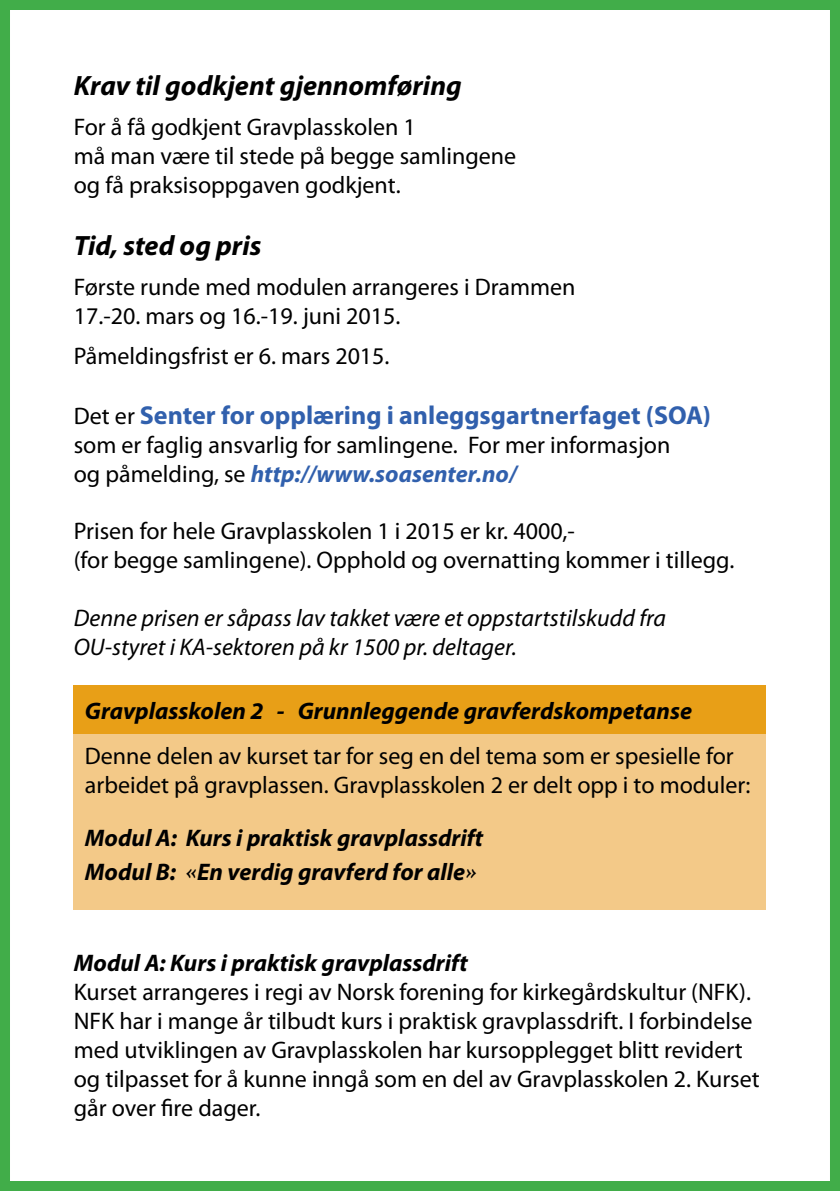
<style>
.page{position:relative;width:840px;height:1191px;background:#fff}
.page>*{position:absolute;margin:0;border:0;box-sizing:border-box;transform-origin:0 0}
.t1{font:italic 700 28px "Myriad Pro";color:#000}
.t2{font:700 26px "Myriad Pro";color:#3160ad}
.t3{font:24px/28.8px "Myriad Pro";color:#000}
.t4{font:italic 700 24px/34.4px "Myriad Pro";color:#000}
.t5{font:italic 24px/28.8px "Myriad Pro";color:#000}
.s1{font-weight:400;font-size:24px;color:#000}
.s2{font-weight:700;font-style:italic;color:#3160ad}
.s3{font-family:"Adobe Jenson Pro"}
</style>
<div class="page">
<div style="left:0;top:0;width:839px;height:1191px;border:10px solid #41ad49"></div>
<div style="left:74px;top:691px;width:691px;height:219px;background:#f3c988"></div>
<div style="left:74px;top:685px;width:691px;height:49px;background:#e89f17"></div>
<p class="t1" style="left:74px;top:67px;width:389px">Krav til godkjent gjennomføring</p>
<p class="t3" style="left:74px;top:112px;width:444px">For å få godkjent Gravplasskolen 1<br>må man være til stede på begge samlingene og få praksisoppgaven godkjent.</p>
<p class="t1" style="left:74px;top:227px;width:189px">Tid, sted og pris</p>
<p class="t3" style="left:74px;top:272px;width:503px">Første runde med modulen arrangeres i Drammen<br>17.-20. mars og 16.-19. juni 2015.</p>
<p class="t3" style="left:74px;top:341px;width:317px">Påmeldingsfrist er 6. mars 2015.</p>
<p class="t2" style="left:74px;top:398px;width:638px"><span class="s1">Det er</span> Senter for opplæring i anleggsgartnerfaget (SOA)</p>
<p class="t3" style="left:74px;top:430px;width:597px">som er faglig ansvarlig for samlingene. For mer informasjon og påmelding, se <span class="s2">http://www.soasenter.no/</span></p>
<p class="t3" style="left:74px;top:516px;width:661px">Prisen for hele Gravplasskolen 1 i 2015 er kr. 4000,-<br>(for begge samlingene). Opphold og overnatting kommer i tillegg.</p>
<p class="t5" style="left:74px;top:603px;width:593px">Denne prisen er såpass lav takket være et oppstartstilskudd fra<br>OU-styret i KA-sektoren på kr 1500 pr. deltager.</p>
<p class="t4" style="left:85px;top:693px;width:608px">Gravplasskolen 2 - Grunnleggende gravferdskompetanse</p>
<p class="t3" style="left:85px;top:741px;width:666px">Denne delen av kurset tar for seg en del tema som er spesielle for arbeidet på gravplassen. Gravplasskolen 2 er delt opp i to moduler:</p>
<p class="t4" style="left:85px;top:819px;width:399px">Modul A: Kurs i praktisk gravplassdrift<br>Modul B: <span class="s3">«</span>En verdig gravferd for alle<span class="s3">»</span></p>
<p class="t4" style="left:74px;top:945px;width:395px">Modul A: Kurs i praktisk gravplassdrift</p>
<p class="t3" style="left:74px;top:977px;width:687px">Kurset arrangeres i regi av Norsk forening for kirkegårdskultur (NFK).<br>NFK har i mange år tilbudt kurs i praktisk gravplassdrift. I forbindelse med utviklingen av Gravplasskolen har kursopplegget blitt revidert og tilpasset for å kunne inngå som en del av Gravplasskolen 2. Kurset går over fire dager.</p>
</div>
